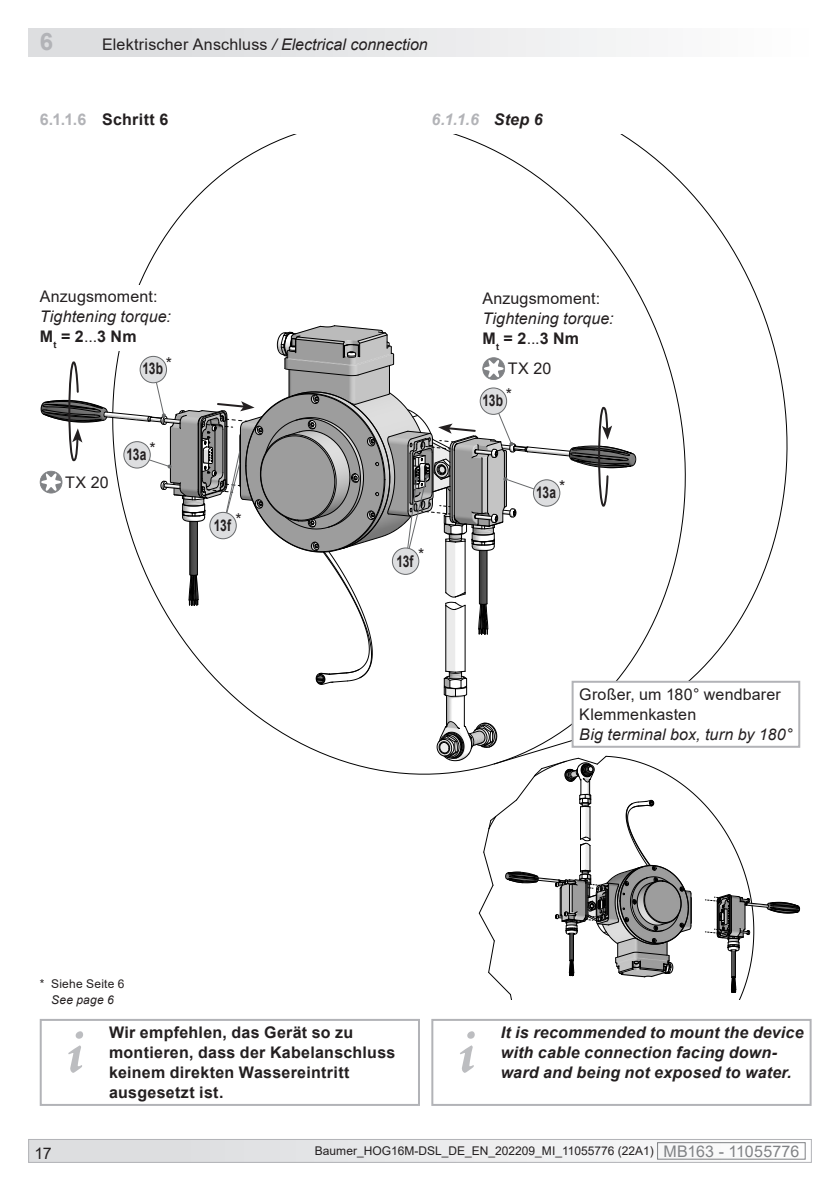
<style>
.page{position:relative;width:840px;height:1191px;background:#fff}
.page>*{position:absolute;margin:0;border:0;box-sizing:border-box;transform-origin:0 0}
.t1{font:italic 700 64px "Adobe Jenson Pro";color:#bcbdc0}
.MB-Leiste_oben_links{font:700 24px "Arial";color:#b2b3b7}
.Achtung_DE{font:700 16px/20px "Arial";letter-spacing:.02em;color:#231f20}
.Achtung_EN{font:italic 700 16px/20px "Arial";letter-spacing:.015em;color:#231f20}
.DE_links{font:16px/20px "Arial";letter-spacing:.01em;color:#231f20}
.EN_links{font:italic 16px "Arial";letter-spacing:.01em;color:#231f20}
.MB-Leiste_oben_links-2{font:16px "Arial";letter-spacing:.01em;color:#231f20}
.DE_links-2{font:700 16px "Arial";color:#231f20}
.Bezugszahl_Inhalt_mi{font:700 16px "Arial";letter-spacing:-.005em;color:#231f20;scale:.75 1}
.Kapitel_1-1-1-1_DE{font:700 16px "Arial";letter-spacing:.02em;color:#231f20}
.Kapitel_1-1-1-1_EN{font:italic 700 16px "Arial";color:#b2b3b7}
.t2{font:12px "Arial";color:#231f20}
.t3{font:12px/16px "Arial";letter-spacing:.02em;color:#231f20;text-align:center}
.s1{font-style:italic}
.s2{color:#b2b3b7}
.s3{color:#231f20}
.s4{font-weight:400}
.s5{font-size:16px;color:#808285}
</style>
<div class="page">
<div style="left:29px;top:1139px;width:781px;height:23px;background:linear-gradient(to right,#dbdcdf,#f5f5f5)"></div>
<div style="left:657px;top:1142px;width:148px;height:17px;border:1px solid #808285"></div>
<div style="left:28px;top:1139px;width:783px;height:23px;border:1px solid #b2b3b7"></div>
<svg style="left:446px;top:135px;width:340px;height:586px"></svg>
<div style="left:28px;top:28px;width:783px;height:29px;background:linear-gradient(to right,#d8d9db,#fdfdfd)"></div>
<svg style="left:436px;top:721px;width:363px;height:278px"></svg>
<div style="left:572px;top:682px;width:226px;height:65px;background:#fff"></div>
<div style="left:571px;top:681px;width:228px;height:67px;border:2px solid #b2b3b7"></div>
<div style="left:40px;top:1019px;width:380px;height:87px;border:2px solid #b2b3b7"></div>
<div style="left:431px;top:1019px;width:380px;height:87px;border:2px solid #b2b3b7"></div>
<svg style="left:40px;top:325px;width:595px;height:372px"></svg>
<p class="MB-Leiste_oben_links" style="left:40px;top:24px;width:15px">6</p>
<p class="MB-Leiste_oben_links-2" style="left:102px;top:33px;width:327px">Elektrischer Anschluss <span class="s1">/ Electrical connection</span></p>
<p class="Kapitel_1-1-1-1_DE" style="left:40px;top:108px;width:130px"><span class="s2">6.1.1.6</span> Schritt 6</p>
<p class="Kapitel_1-1-1-1_EN" style="left:431px;top:109px;width:113px">6.1.1.6 <span class="s3">Step 6</span></p>
<p class="DE_links" style="left:40px;top:286px;width:119px">Anzugsmoment:</p>
<p class="EN_links" style="left:40px;top:306px;width:133px">Tightening torque:</p>
<p class="DE_links-2" style="left:40px;top:325px;width:98px">M<sub>t</sub> = 2<span class="s4">...</span>3 Nm</p>
<p class="DE_links" style="left:166px;top:353px;width:8px">*</p>
<p class="Bezugszahl_Inhalt_mi" style="left:142px;top:357px;width:29px">13b</p>
<p class="DE_links" style="left:65px;top:472px;width:45px">TX 20</p>
<p class="DE_links" style="left:149px;top:438px;width:8px">*</p>
<p class="Bezugszahl_Inhalt_mi" style="left:126px;top:443px;width:28px">13a</p>
<p class="DE_links" style="left:235px;top:509px;width:8px">*</p>
<p class="Bezugszahl_Inhalt_mi" style="left:214px;top:514px;width:24px">13f</p>
<p class="t3" style="left:40px;top:976px;width:86px">* Siehe Seite 6<br><span class="s1">See page 6</span></p>
<p class="DE_links" style="left:418px;top:544px;width:8px">*</p>
<p class="Bezugszahl_Inhalt_mi" style="left:396px;top:550px;width:24px">13f</p>
<p class="DE_links" style="left:482px;top:289px;width:119px">Anzugsmoment:</p>
<p class="EN_links" style="left:482px;top:308px;width:133px">Tightening torque:</p>
<p class="DE_links-2" style="left:482px;top:327px;width:98px">M<sub>t</sub> = 2<span class="s4">...</span>3 Nm</p>
<p class="DE_links" style="left:507px;top:358px;width:45px">TX 20</p>
<p class="DE_links" style="left:505px;top:385px;width:8px">*</p>
<p class="Bezugszahl_Inhalt_mi" style="left:482px;top:389px;width:29px">13b</p>
<p class="DE_links" style="left:559px;top:476px;width:8px">*</p>
<p class="Bezugszahl_Inhalt_mi" style="left:536px;top:481px;width:28px">13a</p>
<p class="DE_links" style="left:579px;top:684px;width:203px">Großer, um 180° wendbarer<br>Klemmenkasten</p>
<p class="EN_links" style="left:579px;top:724px;width:215px">Big terminal box, turn by 180°</p>
<p class="t1" style="left:67px;top:1015px;width:19px">i</p>
<p class="Achtung_DE" style="left:109px;top:1022px;width:288px">Wir empfehlen, das Gerät so zu montieren, dass der Kabelanschluss keinem direkten Wassereintritt ausgesetzt ist.</p>
<p class="t1" style="left:458px;top:1015px;width:19px">i</p>
<p class="Achtung_EN" style="left:500px;top:1023px;width:304px">It is recommended to mount the device with cable connection facing down&shy;ward and being not exposed to water.</p>
<p class="MB-Leiste_oben_links-2" style="left:35px;top:1142px;width:19px">17</p>
<p class="t2" style="left:315px;top:1143px;width:485px">Baumer_HOG16M-DSL_DE_EN_202209_MI_11055776 (22A1) <span class="s5">MB163 - 11055776</span></p>
</div>
